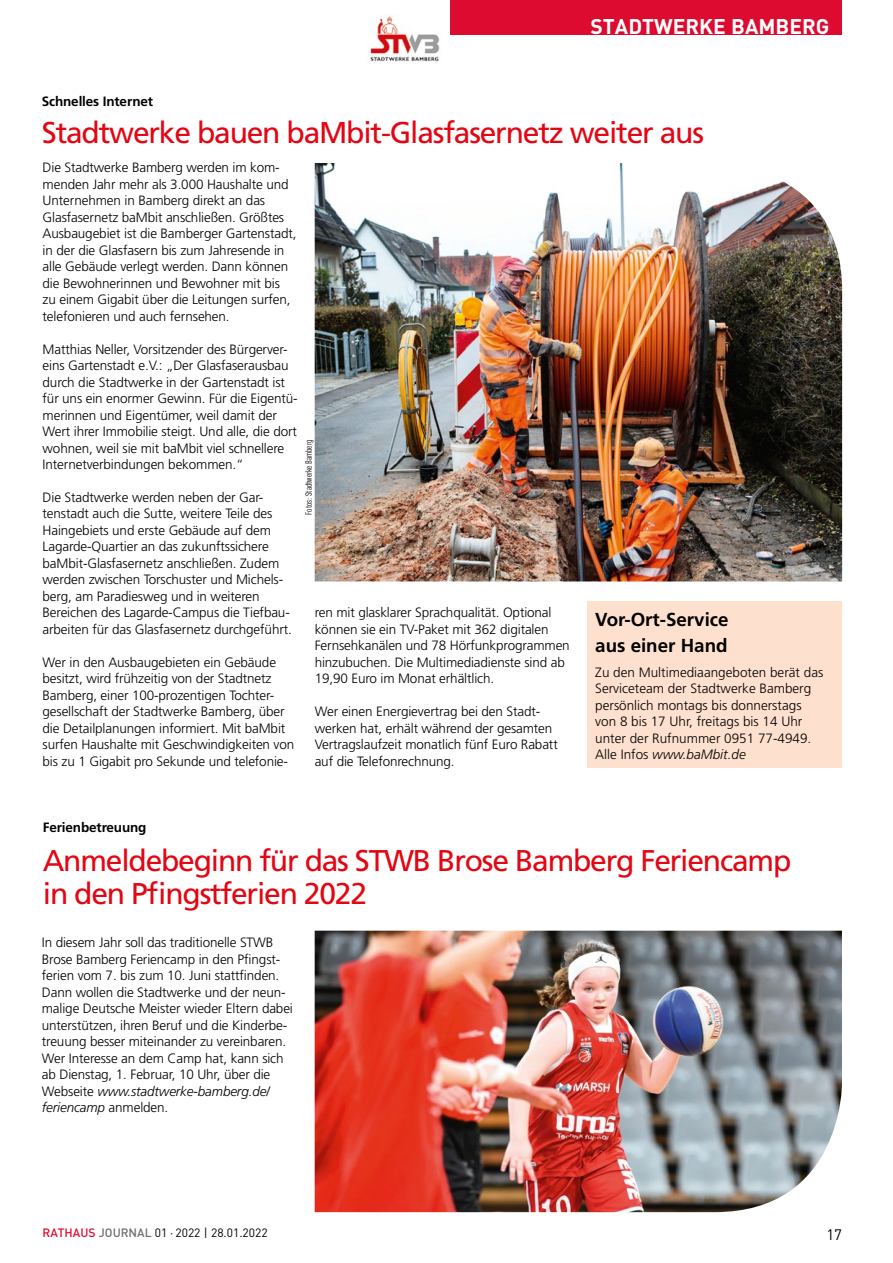
<style>
.page{position:relative;width:893px;height:1263px;background:#fff}
.page>*{position:absolute;margin:0;border:0;box-sizing:border-box;transform-origin:0 0}
.t1{font:30px/33px "Frutiger";letter-spacing:-.04em;color:#e30613}
.t2{font:700 21px "DIN";color:#fff}
.t3{font:700 18.75px/25.5px "Frutiger";color:#000}
.t4{font:15px "DIN";color:#000}
.t5{font:300 13.5px/16.5px "Frutiger";letter-spacing:-.01em;color:#000}
.t6{font:700 13.5px "Frutiger";letter-spacing:-.01em;color:#000}
.t7{font:italic 300 13.5px "Frutiger";color:#000}
.t8{font:12px "DIN";color:#000}
.t9{font:9px "DIN Cond";color:#000}
.s1{font-style:normal}
.s2{font-style:italic}
.s3{font-weight:500;color:#dd0b2f}
.s4{font-weight:500;color:#706f6f}
</style>
<div class="page">
<img style="left:369px;top:15px;width:71px;height:47px">
<div style="left:451px;top:0;width:391px;height:34px;background:#dd0b2f"></div>
<img style="left:315px;top:931px;width:527px;height:281px">
<img style="left:315px;top:163px;width:527px;height:418px">
<div style="left:587px;top:601px;width:255px;height:167px;background:#fde0ce"></div>
<h2 class="t2" style="left:591px;top:12px;width:240px">STADTWERKE BAMBERG</h2>
<p class="t6" style="left:42px;top:94px;width:113px">Schnelles Internet</p>
<h3 class="t1" style="left:42px;top:116px;width:664px">Stadtwerke bauen baMbit-Glasfasernetz weiter aus</h3>
<p class="t5" style="left:43px;top:160px;width:255px">Die Stadtwerke Bamberg werden im kom&shy;menden Jahr mehr als 3.000 Haushalte und Unternehmen in Bamberg direkt an das Glasfasernetz baMbit anschließen. Größtes Ausbaugebiet ist die Bamberger Gartenstadt, in der die Glasfasern bis zum Jahresende in alle Gebäude verlegt werden. Dann können die Bewohnerinnen und Bewohner mit bis zu einem Gigabit über die Leitungen surfen, telefonieren und auch fernsehen.</p>
<p class="t5" style="left:43px;top:341px;width:257px">Matthias Neller, Vorsitzender des Bürgerver&shy;eins Gartenstadt e.V.: „Der Glasfaserausbau durch die Stadtwerke in der Gartenstadt ist für uns ein enormer Gewinn. Für die Eigentü&shy;merinnen und Eigentümer, weil damit der Wert ihrer Immobilie steigt. Und alle, die dort wohnen, weil sie mit baMbit viel schnellere Internetverbindungen bekommen.“</p>
<p class="t5" style="left:43px;top:489px;width:251px">Die Stadtwerke werden neben der Gar&shy;tenstadt auch die Sutte, weitere Teile des Haingebiets und erste Gebäude auf dem Lagarde-Quartier an das zukunftssichere baMbit-Glasfasernetz anschließen. Zudem werden zwischen Torschuster und Michels&shy;berg, am Paradiesweg und in weiteren Bereichen des Lagarde-Campus die Tiefbau&shy;arbeiten für das Glasfasernetz durchgeführt.</p>
<p class="t5" style="left:43px;top:654px;width:253px">Wer in den Ausbaugebieten ein Gebäude besitzt, wird frühzeitig von der Stadtnetz Bamberg, einer 100-prozentigen Tochter&shy;gesellschaft der Stadtwerke Bamberg, über die Detailplanungen informiert. Mit baMbit surfen Haushalte mit Geschwindigkeiten von bis zu 1 Gigabit pro Sekunde und telefonie-</p>
<p class="t9" style="left:303px;top:515px;width:76px;rotate:-90deg">Fotos: Stadtwerke Bamberg</p>
<p class="t5" style="left:315px;top:605px;width:257px">ren mit glasklarer Sprachqualität. Optional können sie ein TV-Paket mit 362 digitalen Fernsehkanälen und 78 Hörfunkprogrammen hinzubuchen. Die Multimediadienste sind ab 19,90 Euro im Monat erhältlich.</p>
<p class="t5" style="left:315px;top:704px;width:245px">Wer einen Energievertrag bei den Stadt&shy;werken hat, erhält während der gesamten Vertragslaufzeit monatlich fünf Euro Rabatt auf die Telefonrechnung.</p>
<h4 class="t3" style="left:595px;top:607px;width:135px">Vor-Ort-Service aus einer Hand</h4>
<p class="t5" style="left:595px;top:664px;width:230px">Zu den Multimediaangeboten berät das Serviceteam der Stadtwerke Bamberg persönlich montags bis donnerstags von 8 bis 17 Uhr, freitags bis 14 Uhr unter der Rufnummer 0951 77-4949.</p>
<p class="t7" style="left:595px;top:747px;width:152px"><span class="s1">Alle Infos</span> www.baMbit.de</p>
<p class="t6" style="left:43px;top:819px;width:105px">Ferienbetreuung</p>
<h3 class="t1" style="left:43px;top:844px;width:750px">Anmeldebeginn für das STWB Brose Bamberg Feriencamp in den Pfingstferien 2022</h3>
<p class="t5" style="left:42px;top:934px;width:253px">In diesem Jahr soll das traditionelle STWB Brose Bamberg Feriencamp in den Pfingst&shy;ferien vom 7. bis zum 10. Juni stattfinden.<br>Dann wollen die Stadtwerke und der neun&shy;malige Deutsche Meister wieder Eltern dabei unterstützen, ihren Beruf und die Kinderbe&shy;treuung besser miteinander zu vereinbaren.<br>Wer Interesse an dem Camp hat, kann sich ab Dienstag, 1. Februar, 10 Uhr, über die Webseite <span class="s2">www.stadtwerke-bamberg.de/ feriencamp</span> anmelden.</p>
<p class="t8" style="left:43px;top:1225px;width:227px"><span class="s3">RATHAUS</span> <span class="s4">JOURNAL</span> 01 · 2022 | 28.01.2022</p>
<p class="t4" style="left:826px;top:1225px;width:17px">17</p>
</div>
